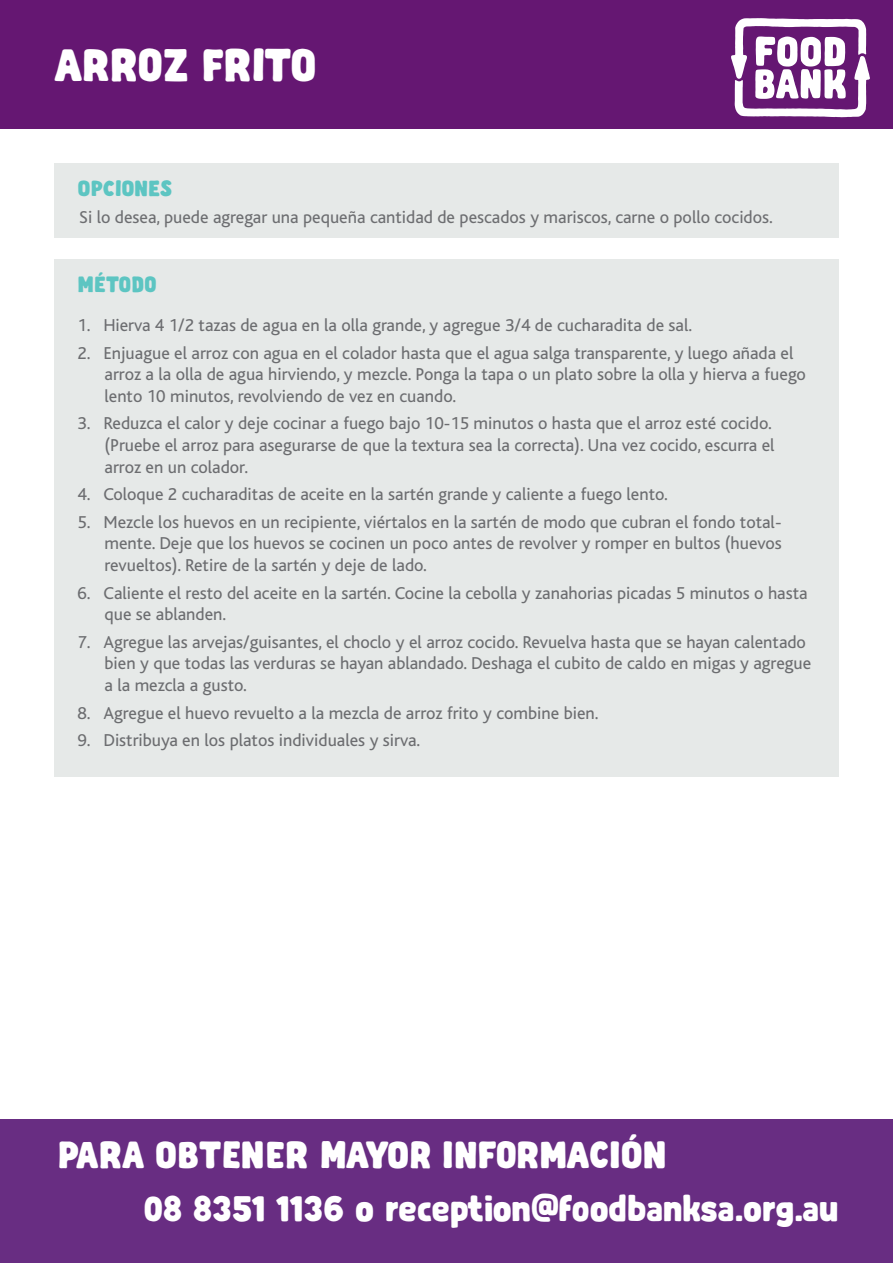
<style>
.page{position:relative;width:893px;height:1263px;background:#fff}
.page>*{position:absolute;margin:0;border:0;box-sizing:border-box;transform-origin:0 0}
.t1{font:43.5px "Abraham";letter-spacing:-.015em;color:#fff}
.t2{font:36px/53.7px "Abraham";color:#fff}
.t3{font:21px "Abraham";letter-spacing:-.005em;color:#5dc5c2}
.t4{font:18px/21.6px "Bliss";color:#6c6d70}
.t5{font:18px "Bliss";color:#6d6e71}
</style>
<div class="page">
<div style="left:0;top:0;width:893px;height:129px;background:#651772"></div>
<svg style="left:731px;top:18px;width:139px;height:99px"></svg>
<div style="left:54px;top:259px;width:785px;height:518px;background:#e6e9e8"></div>
<div style="left:54px;top:164px;width:785px;height:74px;background:#e6e9e8"></div>
<div style="left:0;top:1119px;width:893px;height:144px;background:#682d82"></div>
<h1 class="t1" style="left:54px;top:39px;width:265px">ARROZ FRITO</h1>
<p class="t3" style="left:78px;top:175px;width:96px">OPCIONES</p>
<p class="t5" style="left:79px;top:208px;width:695px">Si lo desea, puede agregar una pequeña cantidad de pescados y mariscos, carne o pollo cocidos.</p>
<p class="t3" style="left:78px;top:271px;width:81px">MÉTODO</p>
<p class="t4" style="left:78px;top:315px;width:616px">1. Hierva 4 1/2 tazas de agua en la olla grande, y agregue 3/4 de cucharadita de sal.</p>
<p class="t4" style="left:105px;top:342px;width:703px;text-indent:-27px">2. Enjuague el arroz con agua en el colador hasta que el agua salga transparente, y luego añada el arroz a la olla de agua hirviendo, y mezcle. Ponga la tapa o un plato sobre la olla y hierva a fuego lento 10 minutos, revolviendo de vez en cuando.</p>
<p class="t4" style="left:105px;top:413px;width:672px;text-indent:-27px">3. Reduzca el calor y deje cocinar a fuego bajo 10-15 minutos o hasta que el arroz esté cocido. (Pruebe el arroz para asegurarse de que la textura sea la correcta). Una vez cocido, escurra el arroz en un colador.</p>
<p class="t4" style="left:78px;top:484px;width:592px">4. Coloque 2 cucharaditas de aceite en la sartén grande y caliente a fuego lento.</p>
<p class="t4" style="left:105px;top:511px;width:679px;text-align:justify;text-indent:-27px">5. Mezcle los huevos en un recipiente, viértalos en la sartén de modo que cubran el fondo total&shy;mente. Deje que los huevos se cocinen un poco antes de revolver y romper en bultos (huevos revueltos). Retire de la sartén y deje de lado.</p>
<p class="t4" style="left:105px;top:582px;width:705px;text-indent:-27px">6. Caliente el resto del aceite en la sartén. Cocine la cebolla y zanahorias picadas 5 minutos o hasta que se ablanden.</p>
<p class="t4" style="left:105px;top:631px;width:708px;text-indent:-27px">7. Agregue las arvejas/guisantes, el choclo y el arroz cocido. Revuelva hasta que se hayan calentado bien y que todas las verduras se hayan ablandado. Deshaga el cubito de caldo en migas y agregue a la mezcla a gusto.</p>
<p class="t4" style="left:78px;top:702px;width:523px">8. Agregue el huevo revuelto a la mezcla de arroz frito y combine bien.</p>
<p class="t4" style="left:78px;top:730px;width:344px">9. Distribuya en los platos individuales y sirva.</p>
<h2 class="t2" style="left:143px;top:1128px;width:697px;text-indent:-85px">PARA OBTENER MAYOR INFORMACIÓN<br>08 8351 1136 o reception@foodbanksa.org.au</h2>
</div>
